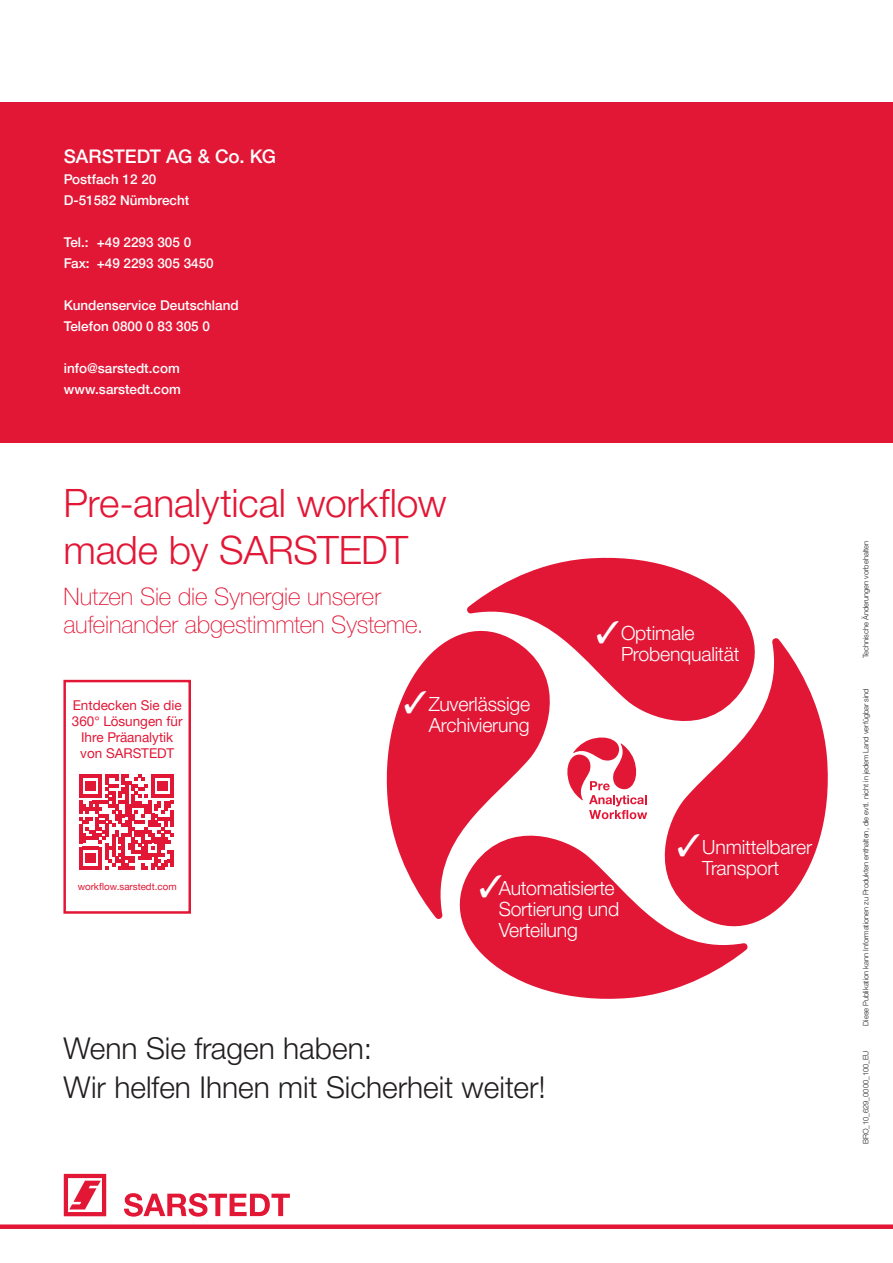
<style>
.page{position:relative;width:893px;height:1263px;background:#fff}
.page>*{position:absolute;margin:0;border:0;box-sizing:border-box;transform-origin:0 0}
.t1{font:300 39px/46.8px "Helvetica Neue LTW1 G";letter-spacing:-.005em;color:#e21736}
.t2{font:300 30px/39px "Helvetica Neue LTW1 G";color:#231f20}
.t3{font:100 24px/28.5px "Helvetica Neue LTW1 G";letter-spacing:-.005em;color:#e21736}
.t4{font:300 19.5px/21px "Helvetica Neue LTW1 G";letter-spacing:-.01em;color:#fff}
.t5{font:500 18.75px "Helvetica Neue LTW1 G";color:#fff}
.t6{font:500 13.5px/21px "Helvetica Neue LTW1 G";color:#fff}
.t7{font:13.5px/16.2px "Helvetica Neue LTW1 G";color:#e21736;text-align:center}
.t8{font:9.75px "Helvetica Neue LTW1 G";color:#e21736}
.t9{font:300 7.5px "Helvetica Neue LTW1 G";color:#231f20}
</style>
<div class="page">
<div style="left:0;top:1224px;width:893px;height:5px;background:#e21736"></div>
<svg style="left:64px;top:1174px;width:42px;height:42px"></svg>
<svg style="left:124px;top:1193px;width:166px;height:23px"></svg>
<div style="left:0;top:102px;width:893px;height:340px;background:#e21736"></div>
<svg style="left:673px;top:655px;width:155px;height:270px;fill:#e21736"></svg>
<svg style="left:485px;top:557px;width:305px;height:181px;fill:#e21736"></svg>
<svg style="left:462px;top:818px;width:287px;height:181px;fill:#e21736"></svg>
<svg style="left:386px;top:595px;width:181px;height:325px;fill:#e21736"></svg>
<svg style="left:566px;top:737px;width:83px;height:82px"></svg>
<div style="left:63px;top:680px;width:128px;height:234px;border:2px solid #e21736"></div>
<svg style="left:79px;top:774px;width:95px;height:95px"></svg>
<hr style="left:171px;top:850px;width:3px;height:16px;background:#e21736">
<svg style="left:678px;top:834px;width:22px;height:22px"></svg>
<svg style="left:597px;top:621px;width:21px;height:22px"></svg>
<svg style="left:405px;top:691px;width:21px;height:22px"></svg>
<svg style="left:480px;top:875px;width:21px;height:22px"></svg>
<h3 class="t5" style="left:64px;top:145px;width:214px">SARSTEDT AG &amp; Co. KG</h3>
<h3 class="t6" style="left:64px;top:169px;width:127px">Postfach 12 20<br>D-51582 Nümbrecht</h3>
<h3 class="t6" style="left:64px;top:232px;width:151px">Tel.: +49 2293 305 0<br>Fax: +49 2293 305 3450</h3>
<h3 class="t6" style="left:64px;top:295px;width:176px">Kundenservice Deutschland<br>Telefon 0800 0 83 305 0</h3>
<h3 class="t6" style="left:64px;top:358px;width:119px">info@sarstedt.com www.sarstedt.com</h3>
<h1 class="t1" style="left:63px;top:479px;width:385px">Pre-analytical workflow made by SARSTEDT</h1>
<h3 class="t3" style="left:63px;top:582px;width:361px">Nutzen Sie die Synergie unserer aufeinander abgestimmten Systeme.</h3>
<h3 class="t7" style="left:72px;top:697px;width:112px">Entdecken Sie die<br>360° Lösungen für<br>Ihre Präanalytik von SARSTEDT</h3>
<h3 class="t4" style="left:429px;top:693px;width:103px">Zuverlässige<br>Archivierung</h3>
<h3 class="t4" style="left:621px;top:623px;width:120px">Optimale<br>Probenqualität</h3>
<h3 class="t4" style="left:702px;top:836px;width:111px">Unmittelbarer<br>Transport</h3>
<h3 class="t8" style="left:78px;top:880px;width:100px">workflow.sarstedt.com</h3>
<h3 class="t4" style="left:499px;top:877px;width:122px">Automatisierte<br>Sortierung und<br>Verteilung</h3>
<h2 class="t2" style="left:63px;top:1029px;width:484px">Wenn Sie fragen haben:<br>Wir helfen Ihnen mit Sicherheit weiter!</h2>
<p class="t9" style="left:861px;top:658px;width:119px;rotate:-90deg">Technische Änderungen vorbehalten</p>
<p class="t9" style="left:861px;top:1026px;width:339px;rotate:-90deg">Diese Publikation kann Informationen zu Produkten enthalten, die evtl. nicht in jedem Land verfügbar sind</p>
<p class="t9" style="left:861px;top:1144px;width:95px;rotate:-90deg">BRO_10_629_0000_100_EU</p>
</div>
